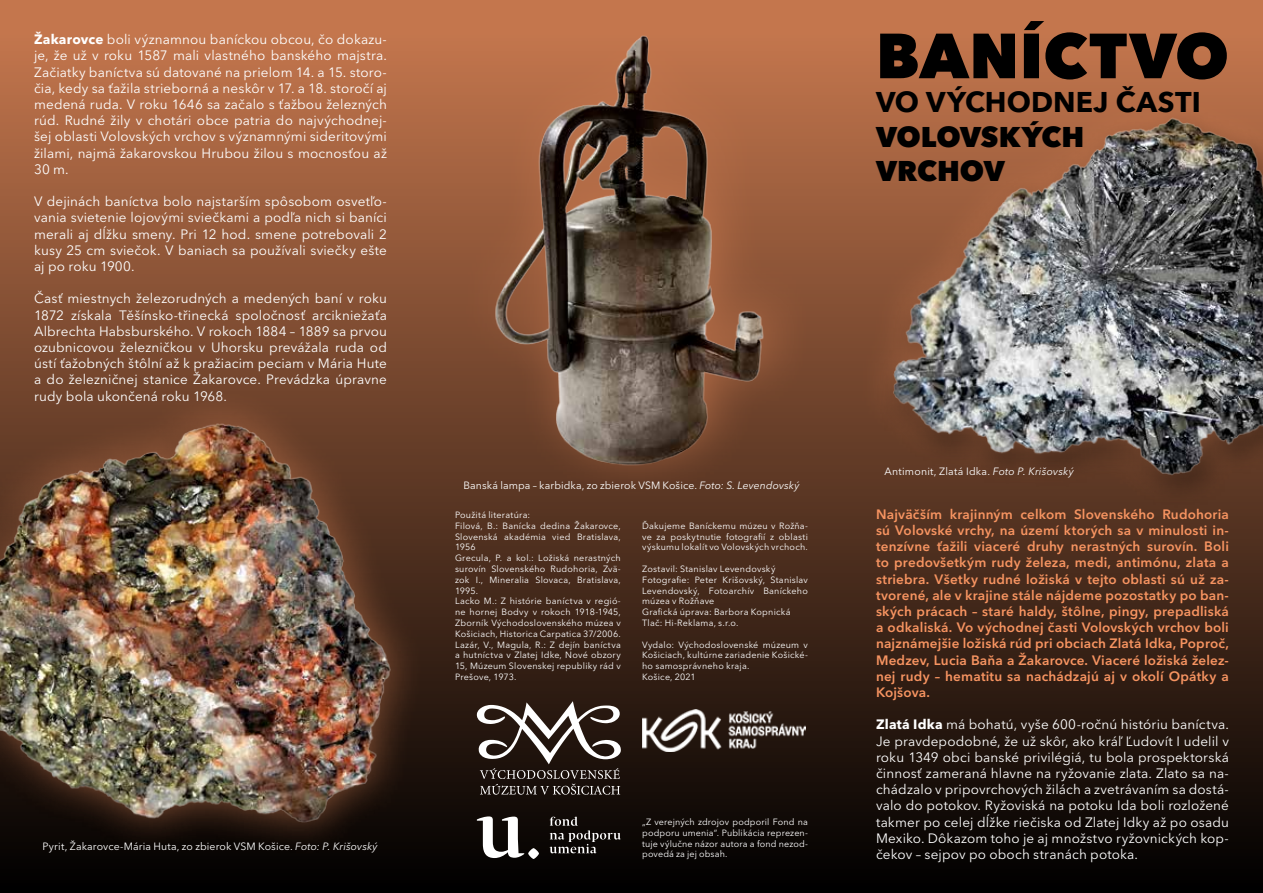
<style>
.page{position:relative;width:1263px;height:893px;background:#fff}
.page>*{position:absolute;margin:0;border:0;box-sizing:border-box;transform-origin:0 0}
.t1{font:800 63px "Avenir Next";letter-spacing:.01em;color:#000}
.t2{font:700 28.5px "Avenir Next";color:#000}
.t3{font:800 28.5px/34.2px "Avenir Next";color:#000}
.t4{font:13.5px/16.2px "Avenir Next LT Pro";letter-spacing:.01em;color:#fff;text-align:justify}
.t5{font:600 13.5px/16.2px "Avenir Next LT Pro";letter-spacing:.015em;color:#f79461}
.t6{font:10.5px "Avenir Next LT Pro";letter-spacing:.01em;color:#fff}
.t7{font:italic 10.5px "Avenir Next LT Pro";letter-spacing:.01em;color:#fff}
.t8{font:9px/10.8px "Avenir Next LT Pro";letter-spacing:.025em;color:#fff}
.s1{font-weight:700}
.s2{font-style:normal}
</style>
<div class="page">
<div style="left:0;top:0;width:1263px;height:893px;background:linear-gradient(to bottom,#ca7a50,#000)"></div>
<img style="left:842px;top:85px;width:421px;height:429px">
<div style="left:457px;top:0;width:358px;height:499px;background:#c5774e;opacity:.75"></div>
<img style="left:463px;top:24px;width:370px;height:464px">
<div style="left:0;top:386px;width:426px;height:472px;background:#c5774e;opacity:.75"></div>
<img style="left:0;top:404px;width:421px;height:446px">
<svg style="left:477px;top:701px;width:144px;height:94px"></svg>
<svg style="left:477px;top:816px;width:47px;height:42px"></svg>
<svg style="left:549px;top:817px;width:72px;height:36px;background:#322e2b"></svg>
<svg style="left:528px;top:848px;width:11px;height:11px"></svg>
<img style="left:642px;top:709px;width:163px;height:42px">
<p class="t4" style="left:34px;top:31px;width:354px"><span class="s1">Žakarovce</span> boli významnou baníckou obcou, čo dokazu-</p>
<p class="t4" style="left:34px;top:80px;width:354px">čia, kedy sa ťažila strieborná a neskôr v 17. a 18. storočí aj</p>
<p class="t4" style="left:34px;top:48px;width:354px">je, že už v roku 1587 mali vlastného banského majstra.</p>
<p class="t4" style="left:34px;top:64px;width:354px">Začiatky baníctva sú datované na prielom 14. a 15. storo-</p>
<p class="t4" style="left:34px;top:96px;width:354px">medená ruda V. roku 1646 sa začalo s ťažbou železných</p>
<p class="t4" style="left:34px;top:129px;width:354px">šej oblasti Volovských vrchov s významnými sideritovými</p>
<p class="t4" style="left:34px;top:112px;width:354px">rúd. Rudné žily v chotári obce patria do najvýchodnej-</p>
<p class="t4" style="left:34px;top:145px;width:354px">žilami, najmä žakarovskou Hrubou žilou s mocnosťou až<br>30 m.</p>
<p class="t4" style="left:34px;top:210px;width:354px">vania svietenie lojovými sviečkami a podľa nich si baníci</p>
<p class="t4" style="left:34px;top:193px;width:354px">V dejinách baníctva bolo najstarším spôsobom osvetľo-</p>
<p class="t4" style="left:34px;top:226px;width:354px">merali aj dĺžku smeny. Pri 12 hod. smene potrebovali 2 kusy 25 cm sviečok V. baniach sa používali sviečky ešte aj po roku 1900.</p>
<p class="t4" style="left:34px;top:291px;width:354px;text-align:right">Časť miestnych železorudných a medených baní v roku arcikniežaťa</p>
<p class="t4" style="left:71px;top:307px;width:42px">získala</p>
<p class="t4" style="left:119px;top:307px;width:111px">Těšínsko-třinecká</p>
<p class="t4" style="left:236px;top:307px;width:71px">spoločnosť</p>
<p class="t4" style="left:34px;top:307px;width:354px;text-align:left">1872<br>Albrechta Habsburského V. rokoch 1884 – 1889 sa prvou ozubnicovou železničkou v Uhorsku prevážala ruda od ústí ťažobných štôlní až k pražiacim peciam v Mária Hute a do železničnej stanice Žakarovce. Prevádzka úpravne rudy bola ukončená roku 1968.</p>
<p class="t6" style="left:43px;top:840px;width:94px">Pyrit ̌Z, akarovce-Ma</p>
<p class="t6" style="left:133px;top:840px;width:141px">́ ria Huta, zo zbierok VSM Kos</p>
<p class="t7" style="left:346px;top:840px;width:34px">̌ovsky</p>
<p class="t7" style="left:271px;top:840px;width:81px"><span class="s2">̌ ice.</span> Foto .P: Kris</p>
<p class="t7" style="left:373px;top:840px;width:7px">́</p>
<h1 class="t1" style="left:876px;top:17px;width:354px">BANÍCTVO</h1>
<h2 class="t2" style="left:876px;top:78px;width:326px">VO VÝCHODNEJ ČASTI</h2>
<h2 class="t3" style="left:876px;top:119px;width:210px">VOLOVSKÝCH<br>VRCHOV</h2>
<p class="t6" style="left:463px;top:479px;width:33px">Banska</p>
<p class="t6" style="left:500px;top:479px;width:179px">lampa – karbidka, zo zbierok VSM Kos</p>
<p class="t7" style="left:676px;top:479px;width:126px"><span class="s2">̌ ice.</span> Foto .S: Levendovsky</p>
<p class="t6" style="left:492px;top:479px;width:4px">́</p>
<p class="t7" style="left:794px;top:479px;width:7px">́</p>
<p class="t8" style="left:455px;top:509px;width:77px">Použitá literatúra:</p>
<p class="t8" style="left:574px;top:520px;width:48px">Žakarovce,</p>
<p class="t8" style="left:455px;top:520px;width:45px">Filová B, .:</p>
<p class="t8" style="left:502px;top:520px;width:35px">Banícka</p>
<p class="t8" style="left:540px;top:520px;width:31px">dedina</p>
<p class="t8" style="left:455px;top:531px;width:44px">Slovenská<br>1956</p>
<p class="t8" style="left:504px;top:531px;width:43px">akadémia</p>
<p class="t8" style="left:552px;top:531px;width:20px">vied</p>
<p class="t8" style="left:577px;top:531px;width:45px">Bratislava,</p>
<p class="t8" style="left:455px;top:553px;width:58px">Grecula a.P,</p>
<p class="t8" style="left:516px;top:553px;width:19px">kol.:</p>
<p class="t8" style="left:538px;top:553px;width:33px">Ložiská</p>
<p class="t8" style="left:574px;top:553px;width:49px">nerastných</p>
<p class="t8" style="left:491px;top:563px;width:56px">Slovenského</p>
<p class="t8" style="left:551px;top:563px;width:49px">Rudohoria,</p>
<p class="t8" style="left:455px;top:563px;width:33px">surovín</p>
<p class="t8" style="left:455px;top:585px;width:25px">1995.</p>
<p class="t8" style="left:455px;top:607px;width:167px">ne hornej Bodvy v rokoch 1918-1945,</p>
<p class="t8" style="left:603px;top:563px;width:19px">Zvä-</p>
<p class="t8" style="left:455px;top:574px;width:16px">zok</p>
<p class="t8" style="left:489px;top:574px;width:41px">Mineralia</p>
<p class="t8" style="left:535px;top:574px;width:37px">Slovaca,</p>
<p class="t8" style="left:577px;top:574px;width:45px">Bratislava,</p>
<p class="t8" style="left:476px;top:574px;width:9px">. ,I</p>
<p class="t8" style="left:455px;top:596px;width:167px">Lacko M Z.: histórie baníctva v regió-</p>
<p class="t8" style="left:455px;top:617px;width:167px;text-align:justify">Zborník Východoslovenského múzea v Košiciach, Historica Carpatica 37/2006.<br>Lazár V, ., Magula R, Z.: dejín baníctva a hutníctva v Zlatej Idke, Nové obzory 15, Múzeum Slovenskej republiky rád v Prešove, 1973.</p>
<p class="t8" style="left:642px;top:520px;width:167px">Ďakujeme Baníckemu múzeu v Rožňa-</p>
<p class="t8" style="left:642px;top:542px;width:167px">výskumu lokalít vo Volovských vrchoch.</p>
<p class="t8" style="left:770px;top:563px;width:39px;text-indent:-128px">Zostavil: Stanislav Levendovský<br>Stanislav</p>
<p class="t8" style="left:726px;top:531px;width:41px">fotografií</p>
<p class="t8" style="left:670px;top:531px;width:52px">poskytnutie</p>
<p class="t8" style="left:779px;top:531px;width:31px">oblasti</p>
<p class="t8" style="left:642px;top:531px;width:11px">ve</p>
<p class="t8" style="left:656px;top:531px;width:11px">za</p>
<p class="t8" style="left:770px;top:531px;width:5px">z</p>
<p class="t8" style="left:642px;top:574px;width:49px">Fotografie:</p>
<p class="t8" style="left:722px;top:574px;width:44px">Krišovský,</p>
<p class="t8" style="left:695px;top:574px;width:24px">Peter</p>
<p class="t8" style="left:642px;top:585px;width:150px">Levendovský,<br>múzea v Rožňave<br>Grafická úprava: Barbora Kopnická<br>Tlač: Hi-Reklama o.r.s, .</p>
<p class="t8" style="left:709px;top:585px;width:47px">Fotoarchív</p>
<p class="t8" style="left:763px;top:585px;width:46px">Baníckeho</p>
<p class="t8" style="left:642px;top:639px;width:34px">Vydalo:</p>
<p class="t8" style="left:642px;top:661px;width:109px">ho samosprávneho kraja.</p>
<p class="t8" style="left:678px;top:639px;width:81px">Východoslovenské</p>
<p class="t8" style="left:763px;top:639px;width:38px">múzeum</p>
<p class="t8" style="left:803px;top:639px;width:6px">v</p>
<p class="t8" style="left:642px;top:650px;width:167px">Košiciach, kultúrne zariadenie Košické-</p>
<p class="t8" style="left:642px;top:671px;width:55px">Košice, 2021</p>
<p class="t8" style="left:642px;top:816px;width:167px">Z„ verejných zdrojov podporil Fond na</p>
<p class="t8" style="left:642px;top:849px;width:87px">povedá za jej obsah.</p>
<p class="t8" style="left:642px;top:827px;width:167px">podporu umenia .“ Publikácia reprezen-</p>
<p class="t8" style="left:642px;top:838px;width:167px">tuje výlučne názor autora a fond nezod-</p>
<p class="t6" style="left:884px;top:465px;width:77px">Antimonit, Zlata</p>
<p class="t7" style="left:966px;top:465px;width:82px"><span class="s2">Idka.</span> Foto .P Kris</p>
<p class="t7" style="left:1042px;top:465px;width:34px">̌ovsky</p>
<p class="t6" style="left:958px;top:465px;width:4px">́</p>
<p class="t7" style="left:1069px;top:465px;width:7px">́</p>
<p class="t5" style="left:876px;top:506px;width:68px">Najväčším</p>
<p class="t5" style="left:950px;top:506px;width:65px">krajinným</p>
<p class="t5" style="left:1020px;top:506px;width:48px">celkom</p>
<p class="t5" style="left:1074px;top:506px;width:82px">Slovenského</p>
<p class="t5" style="left:1162px;top:506px;width:68px">Rudohoria</p>
<p class="t5" style="left:876px;top:522px;width:354px">sú Volovské vrchy, na území ktorých sa v minulosti in-</p>
<p class="t5" style="left:876px;top:554px;width:354px">to predovšetkým rudy železa, medi, antimónu, zlata a</p>
<p class="t5" style="left:876px;top:603px;width:354px">ských prácach – staré haldy, štôlne, pingy, prepadliská</p>
<p class="t5" style="left:937px;top:538px;width:32px">ťažili</p>
<p class="t5" style="left:1027px;top:538px;width:38px">druhy</p>
<p class="t5" style="left:1071px;top:538px;width:71px">nerastných</p>
<p class="t5" style="left:1204px;top:538px;width:26px">Boli</p>
<p class="t5" style="left:974px;top:538px;width:48px">viaceré</p>
<p class="t5" style="left:876px;top:538px;width:56px">tenzívne</p>
<p class="t5" style="left:1147px;top:538px;width:52px">surovín.</p>
<p class="t5" style="left:876px;top:571px;width:354px">striebra. Všetky rudné ložiská v tejto oblasti sú už za-</p>
<p class="t5" style="left:876px;top:619px;width:354px">a odkaliská. Vo východnej časti Volovských vrchov boli najznámejšie ložiská rúd pri obciach Zlatá Idka, Poproč,</p>
<p class="t5" style="left:876px;top:668px;width:354px">nej rudy – hematitu sa nachádzajú aj v okolí Opátky a</p>
<p class="t5" style="left:876px;top:587px;width:354px">tvorené, ale v krajine stále nájdeme pozostatky po ban-</p>
<p class="t5" style="left:876px;top:652px;width:354px">Medzev, Lucia Baňa a Žakarovce. Viaceré ložiská želez-</p>
<p class="t5" style="left:876px;top:684px;width:56px">Kojšova.</p>
<p class="t4" style="left:876px;top:716px;width:354px"><span class="s1">Zlatá Idka</span> má bohatú, vyše 600-ročnú históriu baníctva.<br>Je pravdepodobné, že už skôr, ako kráľ Ľudovít I udelil v roku 1349 obci banské privilégiá, tu bola prospektorská</p>
<p class="t4" style="left:876px;top:797px;width:354px">valo do potokov. Ryžoviská na potoku Ida boli rozložené</p>
<p class="t4" style="left:876px;top:765px;width:354px">činnosť zameraná hlavne na ryžovanie zlata. Zlato sa na-</p>
<p class="t4" style="left:876px;top:814px;width:354px">takmer po celej dĺžke riečiska od Zlatej Idky až po osadu</p>
<p class="t4" style="left:876px;top:846px;width:264px">čekov – sejpov po oboch stranách potoka.</p>
<p class="t4" style="left:876px;top:781px;width:354px">chádzalo v pripovrchových žilách a zvetrávaním sa dostá-</p>
<p class="t4" style="left:876px;top:830px;width:354px">Mexiko. Dôkazom toho je aj množstvo ryžovnických kop-</p>
</div>
